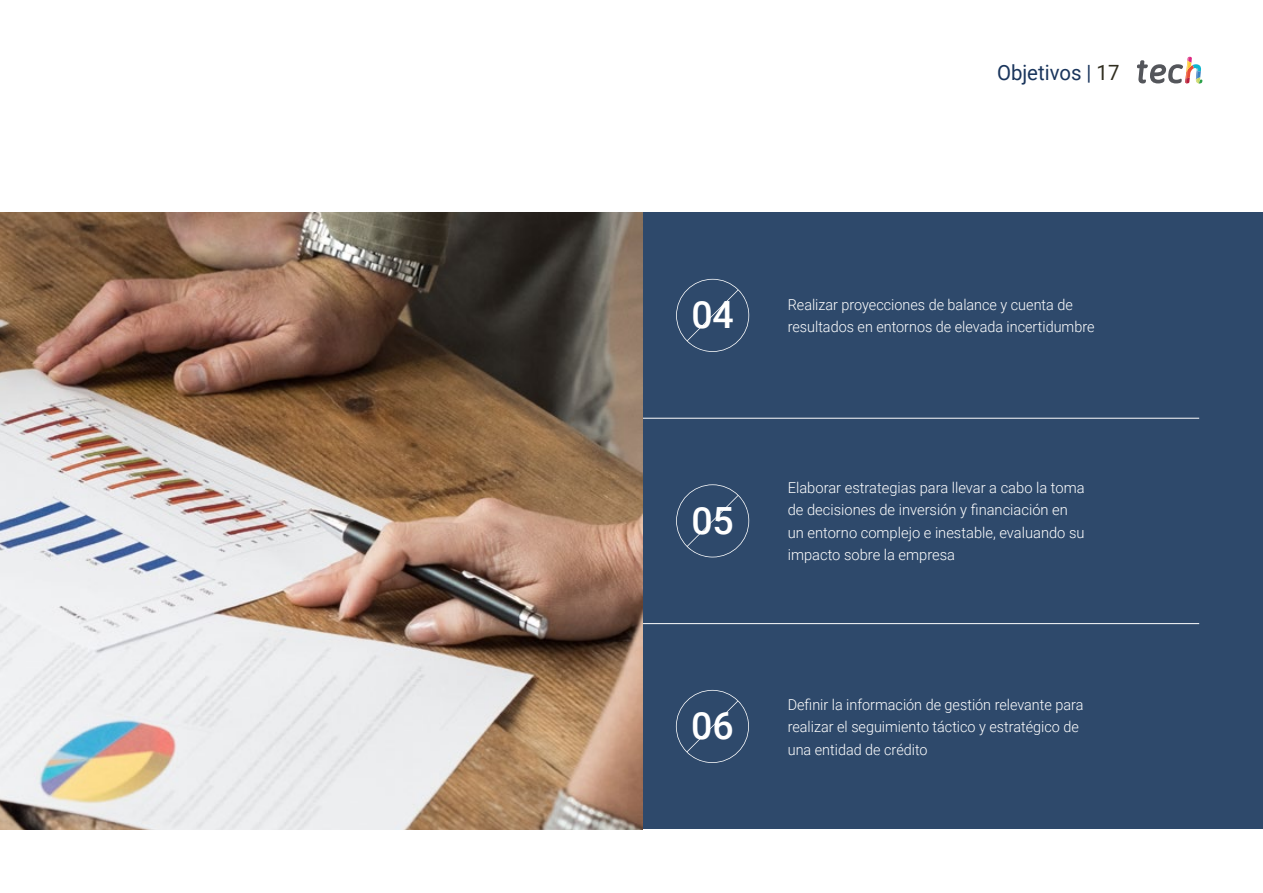
<style>
.page{position:relative;width:1263px;height:893px;background:#fff}
.page>*{position:absolute;margin:0;border:0;box-sizing:border-box;transform-origin:0 0}
.t1{font:500 37.5px "Roboto";color:#fff}
.t2{font:21px "Roboto";color:#1a355c}
.t3{font:300 15px/22.5px "Roboto";color:#fff;scale:.96 1}
.t4{font:300 15px/22.5px "Roboto";color:#fff}
.s1{color:#312e20}
</style>
<div class="page">
<div style="left:642px;top:213px;width:621px;height:616px;background:#2e496b"></div>
<svg style="left:676px;top:690px;width:73px;height:73px"></svg>
<svg style="left:676px;top:279px;width:73px;height:73px"></svg>
<svg style="left:676px;top:484px;width:73px;height:73px"></svg>
<hr style="left:0;top:418px;width:1199px;height:1px;background:#fff">
<hr style="left:0;top:623px;width:1199px;height:1px;background:#fff">
<svg style="left:1137px;top:57px;width:65px;height:27px"></svg>
<img style="left:0;top:213px;width:642px;height:616px">
<h2 class="t2" style="left:997px;top:57px;width:124px">Objetivos | <span class="s1">17</span></h2>
<h1 class="t1" style="left:691px;top:288px;width:44px">04</h1>
<p class="t3" style="left:788px;top:293px;width:321px">Realizar proyecciones de balance y cuenta de resultados en entornos de elevada incertidumbre</p>
<h1 class="t1" style="left:691px;top:494px;width:44px">05</h1>
<h1 class="t1" style="left:691px;top:699px;width:44px">06</h1>
<p class="t4" style="left:788px;top:476px;width:298px">Elaborar estrategias para llevar a cabo la toma de decisiones de inversión y financiación en un entorno complejo e inestable, evaluando su impacto sobre la empresa</p>
<p class="t3" style="left:788px;top:692px;width:309px">Definir la información de gestión relevante para realizar el seguimiento táctico y estratégico de una entidad de crédito</p>
</div>
